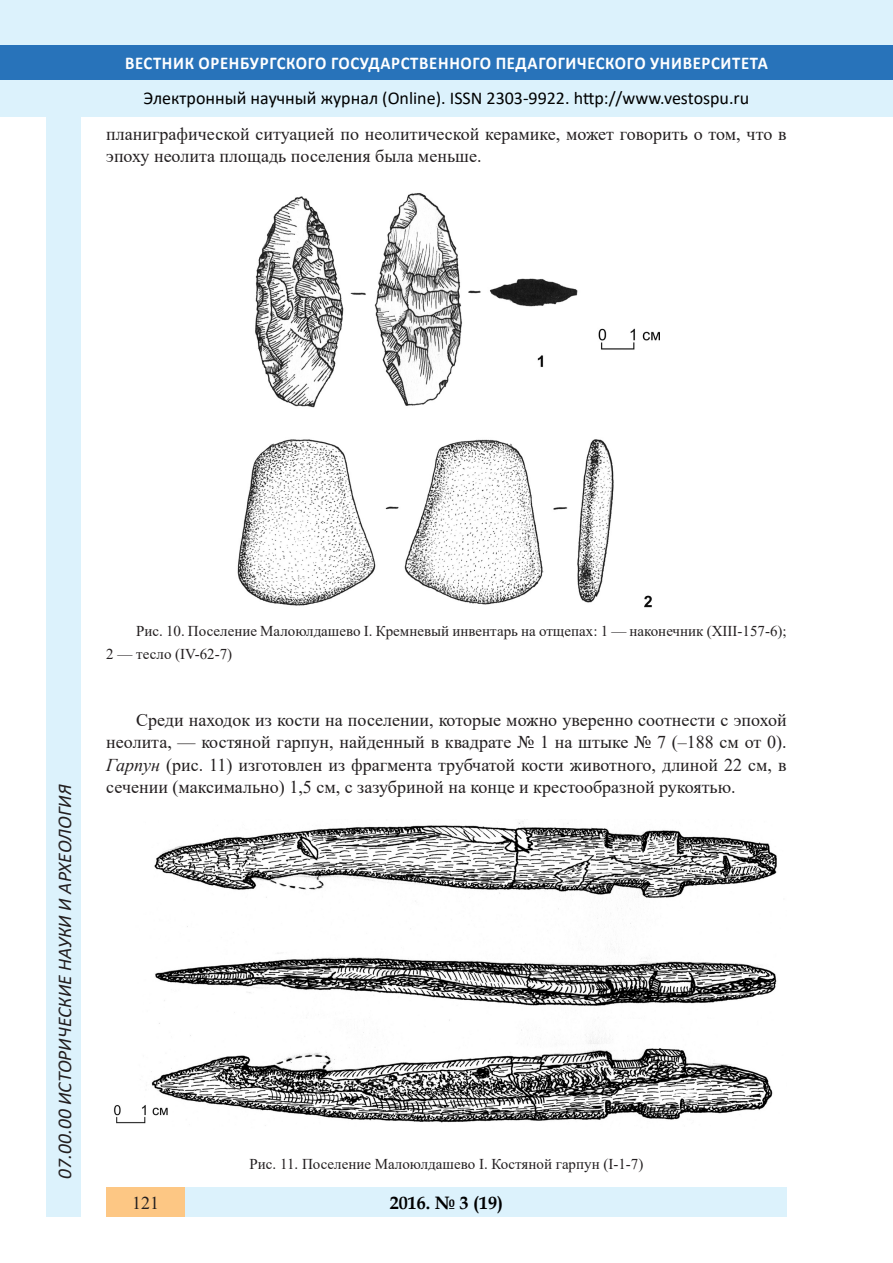
<style>
.page{position:relative;width:893px;height:1263px;background:#fff}
.page>*{position:absolute;margin:0;border:0;box-sizing:border-box;transform-origin:0 0}
.t1{font:italic 19.5px "Calibri";color:#231f20}
.Стиль2{font:18px/22.4px "Times New Roman";color:#231f20}
.t2{font:18px "Calibri";color:#000}
.t3{font:700 18px "Calibri";letter-spacing:.04em;color:#fff;scale:.93 1}
.t4{font:700 18px "Book Antiqua";color:#000}
.Стиль2-2{font:15px/22.4px "Times New Roman";color:#231f20}
.таблица{font:15px "Times New Roman";color:#231f20}
.s1{font-style:italic}
</style>
<div class="page">
<div style="left:0;top:0;width:893px;height:116px;background:#dcf2fc"></div>
<div style="left:0;top:45px;width:893px;height:34px;background:#2873ba"></div>
<div style="left:47px;top:116px;width:34px;height:1101px;background:#dcf2fc"></div>
<div style="left:106px;top:1188px;width:681px;height:29px;background:#dcf2fc"></div>
<div style="left:106px;top:1188px;width:79px;height:29px;background:#fdc784"></div>
<img style="left:237px;top:193px;width:422px;height:415px">
<img style="left:114px;top:821px;width:663px;height:303px">
<p class="t3" style="left:125px;top:50px;width:693px">ВЕСТНИК ОРЕНБУРГСКОГО ГОСУДАРСТВЕННОГО ПЕДАГОГИЧЕСКОГО УНИВЕРСИТЕТА</p>
<p class="t2" style="left:144px;top:85px;width:607px">Электронный научный журнал (Online). ISSN 2303-9922. http://www.vestospu.ru</p>
<p class="t2" style="left:583px;top:85px;width:13px">t</p>
<p class="Стиль2" style="left:106px;top:122px;width:682px">планиграфической ситуацией по неолитической керамике, может говорить о том, что в эпоху неолита площадь поселения была меньше.</p>
<p class="t1" style="left:51px;top:1179px;width:395px;rotate:-90deg">07.00.00 ИСТОРИЧЕСКИЕ НАУКИ И АРХЕОЛОГИЯ</p>
<p class="t1" style="left:51px;top:1105px;width:206px;rotate:-90deg">БИОЛОГИЧЕСКИЕ НАУКИ</p>
<p class="t1" style="left:51px;top:1169px;width:11px;rotate:-90deg">3</p>
<p class="Стиль2-2" style="left:106px;top:619px;width:682px;text-indent:30px">Рис. 10. Поселение Малоюлдашево I. Кремневый инвентарь на отщепах: 1 — наконечник (XIII-157-6);<br>2 — тесло (IV-62-7)</p>
<p class="Стиль2" style="left:106px;top:708px;width:682px;text-align:justify;text-indent:30px">Среди находок из кости на поселении, которые можно уверенно соотнести с эпохой неолита, — костяной гарпун, найденный в квадрате № 1 на штыке № 7 (–188 см от 0).<br><span class="s1">Гарпун</span> (рис. 11) изготовлен из фрагмента трубчатой кости животного, длиной 22 см, в сечении (максимально) 1,5 см, с зазубриной на конце и крестообразной рукоятью.</p>
<p class="таблица" style="left:250px;top:1154px;width:395px">Рис. 11. Поселение Малоюлдашево I. Костяной гарпун (I-1-7)</p>
<p class="Стиль2" style="left:132px;top:1191px;width:28px">121</p>
<p class="t4" style="left:390px;top:1190px;width:115px">2016. № 3 (19)</p>
</div>
